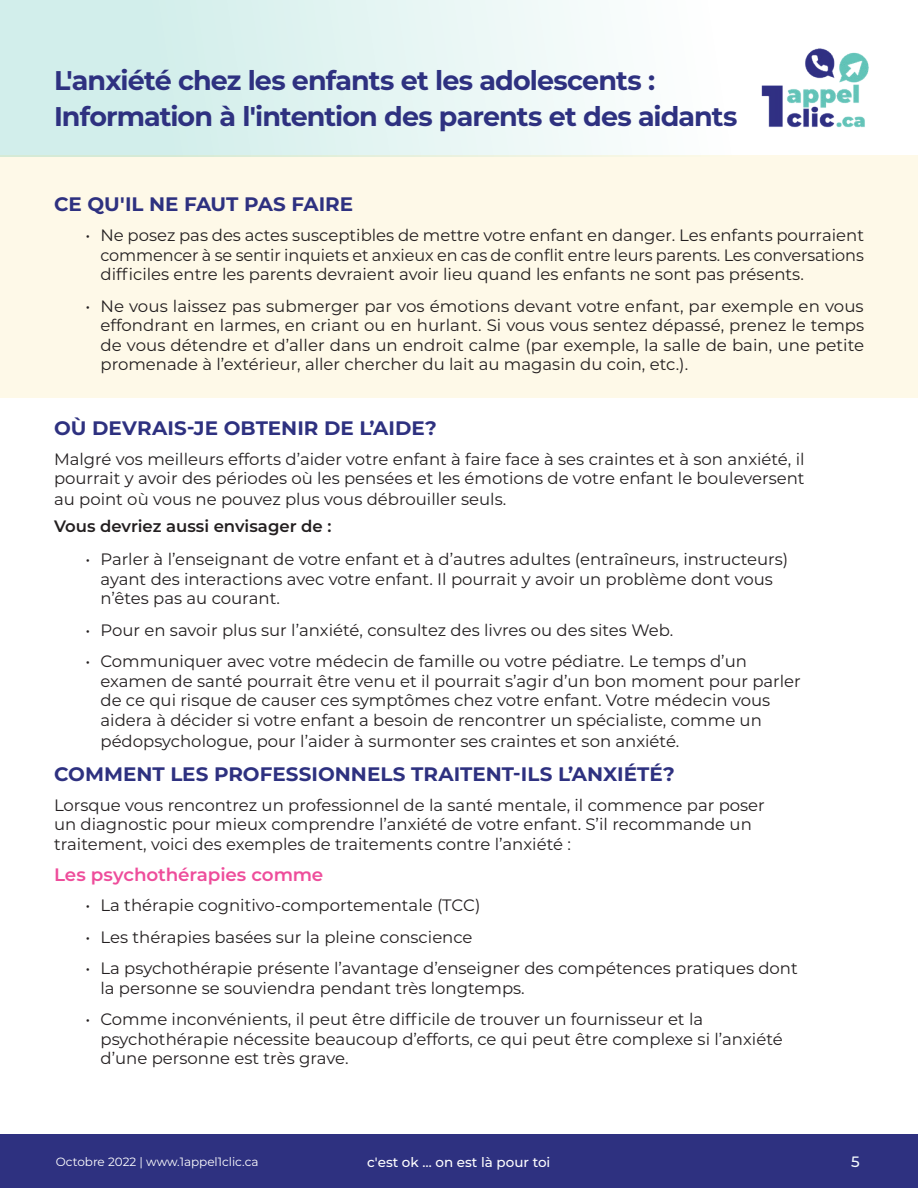
<style>
.page{position:relative;width:918px;height:1188px;background:#fff}
.page>*{position:absolute;margin:0;border:0;box-sizing:border-box;transform-origin:0 0}
.t1{font:700 27px/36px "Montserrat";letter-spacing:-.035em;color:#2e3180}
.t2{font:700 19.5px "Montserrat";color:#2e3180}
.Subtitle{font:600 18px "Montserrat";letter-spacing:-.01em;color:#ee4d9b}
.t3{font:16.5px/19.5px "Montserrat";color:#231f20}
.bullet_title{font:600 16.5px "Montserrat";color:#231f20}
.t4{font:500 15px "Montserrat";color:#f5fbfe}
.t5{font:500 13.5px "Montserrat";color:#fff}
.t6{font:12px "Montserrat";color:#fff}
</style>
<div class="page">
<div style="left:1px;top:0;width:917px;height:157px;background:linear-gradient(to right,#ccece8,#fff)"></div>
<div style="left:0;top:1134px;width:918px;height:54px;background:#2e3180"></div>
<img style="left:743px;top:28px;width:147px;height:108px">
<div style="left:0;top:155px;width:918px;height:243px;background:#fef9e8"></div>
<h1 class="t1" style="left:54px;top:61px;width:685px">L'anxiété chez les enfants et les adolescents :<br>Information à l'intention des parents et des aidants</h1>
<p class="t2" style="left:54px;top:190px;width:301px">CE QU'IL NE FAUT PAS FAIRE</p>
<p class="t3" style="left:100px;top:225px;width:765px;text-align:justify;text-indent:-15px">• Ne posez pas des actes susceptibles de mettre votre enfant en danger. Les enfants pourraient commencer à se sentir inquiets et anxieux en cas de conflit entre leurs parents. Les conversations difficiles entre les parents devraient avoir lieu quand les enfants ne sont pas présents.</p>
<p class="t3" style="left:100px;top:296px;width:765px;text-align:justify;text-indent:-15px">• Ne vous laissez pas submerger par vos émotions devant votre enfant, par exemple en vous effondrant en larmes, en criant ou en hurlant. Si vous vous sentez dépassé, prenez le temps de vous détendre et d’aller dans un endroit calme (par exemple, la salle de bain, une petite promenade à l’extérieur, aller chercher du lait au magasin du coin, etc.).</p>
<p class="t2" style="left:54px;top:414px;width:384px">OÙ DEVRAIS-JE OBTENIR DE L’AIDE?</p>
<p class="t3" style="left:54px;top:448px;width:752px">Malgré vos meilleurs efforts d’aider votre enfant à faire face à ses craintes et à son anxiété, il pourrait y avoir des périodes où les pensées et les émotions de votre enfant le bouleversent</p>
<p class="t3" style="left:54px;top:489px;width:454px">au point où vous ne pouvez plus vous débrouiller seuls.</p>
<h2 class="bullet_title" style="left:54px;top:515px;width:279px">Vous devriez aussi envisager de :</h2>
<p class="t3" style="left:100px;top:549px;width:689px;text-indent:-15px">• Parler à l’enseignant de votre enfant et à d’autres adultes (entraîneurs, instructeurs) ayant des interactions avec votre enfant. Il pourrait y avoir un problème dont vous n’êtes pas au courant.</p>
<p class="t3" style="left:86px;top:619px;width:589px">• Pour en savoir plus sur l’anxiété, consultez des livres ou des sites Web.</p>
<p class="t3" style="left:100px;top:651px;width:702px;text-indent:-15px">• Communiquer avec votre médecin de famille ou votre pédiatre. Le temps d’un examen de santé pourrait être venu et il pourrait s’agir d’un bon moment pour parler de ce qui risque de causer ces symptômes chez votre enfant. Votre médecin vous aidera à décider si votre enfant a besoin de rencontrer un spécialiste, comme un</p>
<p class="t3" style="left:100px;top:730px;width:580px">pédopsychologue, pour l’aider à surmonter ses craintes et son anxiété.</p>
<p class="t2" style="left:54px;top:760px;width:622px">COMMENT LES PROFESSIONNELS TRAITENT-ILS L’ANXIÉTÉ?</p>
<p class="t3" style="left:54px;top:794px;width:712px">Lorsque vous rencontrez un professionnel de la santé mentale, il commence par poser un diagnostic pour mieux comprendre l’anxiété de votre enfant. S’il recommande un traitement, voici des exemples de traitements contre l’anxiété :</p>
<p class="Subtitle" style="left:54px;top:862px;width:271px">Les psychothérapies comme</p>
<p class="t3" style="left:86px;top:895px;width:396px">• La thérapie cognitivo-comportementale (TCC)</p>
<p class="t3" style="left:86px;top:926px;width:389px">• Les thérapies basées sur la pleine conscience</p>
<p class="t3" style="left:100px;top:958px;width:699px;text-indent:-15px">• La psychothérapie présente l’avantage d’enseigner des compétences pratiques dont la personne se souviendra pendant très longtemps.</p>
<p class="t3" style="left:100px;top:1009px;width:684px;text-indent:-15px">• Comme inconvénients, il peut être difficile de trouver un fournisseur et la psychothérapie nécessite beaucoup d’efforts, ce qui peut être complexe si l’anxiété d’une personne est très grave.</p>
<p class="t6" style="left:56px;top:1154px;width:204px">Octobre 2022 | www.1appel1clic.ca</p>
<p class="t5" style="left:367px;top:1153px;width:185px">c'est ok … on est là pour toi</p>
<p class="t4" style="left:851px;top:1151px;width:10px">5</p>
</div>
